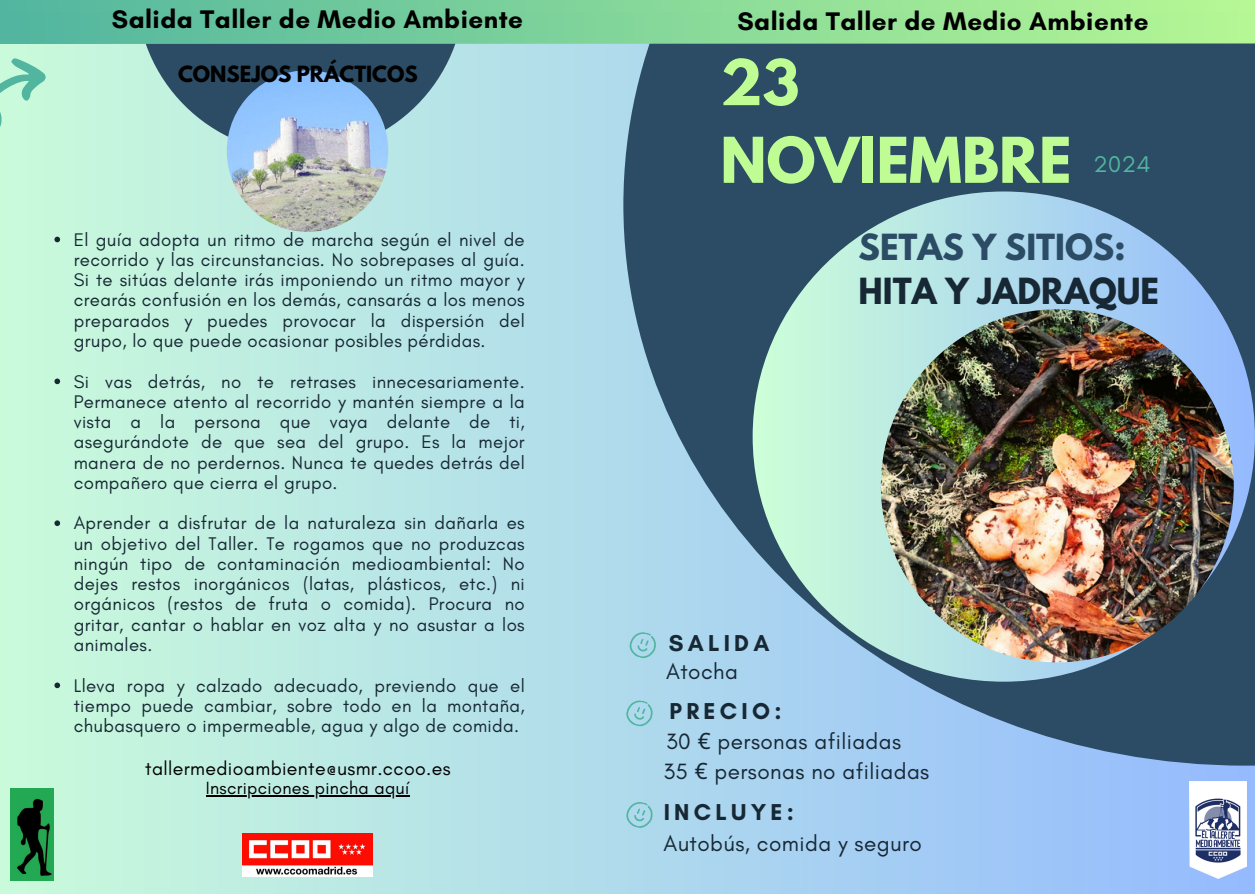
<style>
.page{position:relative;width:1255px;height:894px;background:#fff}
.page>*{position:absolute;margin:0;border:0;box-sizing:border-box;transform-origin:0 0}
.t1{font:700 55.8px/77.7px "League Spartan";color:#bffd94}
.t2{font:700 31.95px/44px "League Spartan";color:#2b4c64}
.t3{font:700 25.95px "Glacial Indifference";letter-spacing:.02em;color:#000}
.t4{font:700 23.4px "Glacial Indifference";letter-spacing:.18em;color:#172834}
.t5{font:23.25px "Glacial Indifference";color:#51b59f}
.t6{font:22.5px "Glacial Indifference";letter-spacing:.02em;color:#172834}
.t7{font:700 19.8px "League Spartan";color:#000}
.t8{font:19.5px "Glacial Indifference";letter-spacing:.02em;color:#000}
.t9{font:18.6px/20.2px "Glacial Indifference";letter-spacing:.02em;color:#172834;text-align:justify}
.t10{font:18px "Glacial Indifference";letter-spacing:.02em;color:#000}
.s1{color:#172834}
.s2{font-family:"Noto Sans"}
</style>
<div class="page">
<div style="left:0;top:0;width:1254px;height:893px;background:linear-gradient(to right,#c9fada,#95bbfe)"></div>
<svg style="left:623px;top:44px;width:631px;height:721px;fill:#2b4c64"></svg>
<div style="left:752px;top:191px;width:502px;height:490px;background:linear-gradient(to right,#ccfed7,#94b9fd);border-radius:50%"></div>
<svg style="left:136px;top:44px;width:328px;height:109px;fill:#2b4c64"></svg>
<img style="left:880px;top:309px;width:353px;height:353px;border-radius:50%">
<img style="left:227px;top:70px;width:161px;height:162px;border-radius:50%">
<svg style="left:623px;top:798px;width:32px;height:32px"></svg>
<svg style="left:0;top:58px;width:46px;height:93px"></svg>
<img style="left:10px;top:788px;width:44px;height:92px">
<img style="left:243px;top:833px;width:129px;height:42px">
<img style="left:1189px;top:781px;width:56px;height:97px">
<svg style="left:54px;top:236px;width:6px;height:6px"></svg>
<svg style="left:54px;top:378px;width:6px;height:6px"></svg>
<svg style="left:54px;top:520px;width:6px;height:6px"></svg>
<svg style="left:54px;top:682px;width:6px;height:6px"></svg>
<svg style="left:0;top:0;width:1254px;height:44px"></svg>
<hr style="left:206px;top:795px;width:203px;height:1px;background:#000">
<svg style="left:623px;top:697px;width:32px;height:31px"></svg>
<svg style="left:626px;top:629px;width:33px;height:31px"></svg>
<p class="t3" style="left:112px;top:4px;width:412px">Salida Taller de Medio Ambiente</p>
<p class="t3" style="left:737px;top:5px;width:412px">Salida Taller de Medio Ambiente</p>
<p class="t7" style="left:178px;top:64px;width:241px">CONSEJOS PRÁCTICOS</p>
<h3 class="t1" style="left:720px;top:51px;width:352px">23<br>NOVIEMBRE</h3>
<h6 class="t5" style="left:1093px;top:150px;width:58px">2024</h6>
<h5 class="t9" style="left:74px;top:229px;width:452px">El guía adopta un ritmo de marcha según el nivel de recorrido y las circunstancias. No sobrepases al guía.<br>Si te sitúas delante irás imponiendo un ritmo mayor y crearás confusión en los demás, cansarás a los menos preparados y puedes provocar la dispersión del grupo, lo que puede ocasionar posibles pérdidas.</h5>
<h3 class="t9" style="left:74px;top:371px;width:452px">Si vas detrás, no te retrases innecesariamente.<br>Permanece atento al recorrido y mantén siempre a la vista a la persona que vaya delante de ti, asegurándote de que sea del grupo. Es la mejor manera de no perdernos. Nunca te quedes detrás del compañero que cierra el grupo.</h3>
<h5 class="t9" style="left:74px;top:512px;width:452px">Aprender a disfrutar de la naturaleza sin dañarla es un objetivo del Taller. Te rogamos que no produzcas ningún tipo de contaminación medioambiental: No dejes restos inorgánicos (latas, plásticos, etc.) ni orgánicos (restos de fruta o comida). Procura no gritar, cantar o hablar en voz alta y no asustar a los animales.</h5>
<p class="t9" style="left:74px;top:674px;width:452px">Lleva ropa y calzado adecuado, previendo que el tiempo puede cambiar, sobre todo en la montaña, chubasquero o impermeable, agua y algo de comida.</p>
<p class="t8" style="left:145px;top:756px;width:307px">tallermedioambiente@usmr.ccoo.es</p>
<p class="t10" style="left:206px;top:776px;width:205px">Inscripciones pincha aquí</p>
<h2 class="t2" style="left:858px;top:229px;width:302px">SETAS Y SITIOS:<br><span class="s1">HITA Y JADRAQUE</span></h2>
<h5 class="t4" style="left:668px;top:628px;width:102px">SALIDA</h5>
<h4 class="t6" style="left:666px;top:657px;width:73px">Atocha</h4>
<p class="t4" style="left:669px;top:696px;width:113px">PRECIO:</p>
<p class="t6" style="left:666px;top:727px;width:236px">30 <span class="s2">€</span> personas afiliadas</p>
<p class="t6" style="left:663px;top:757px;width:267px">35 <span class="s2">€</span> personas no afiliadas</p>
<p class="t4" style="left:663px;top:797px;width:132px">INCLUYE:</p>
<p class="t6" style="left:663px;top:829px;width:260px">Autobús, comida y seguro</p>
</div>
